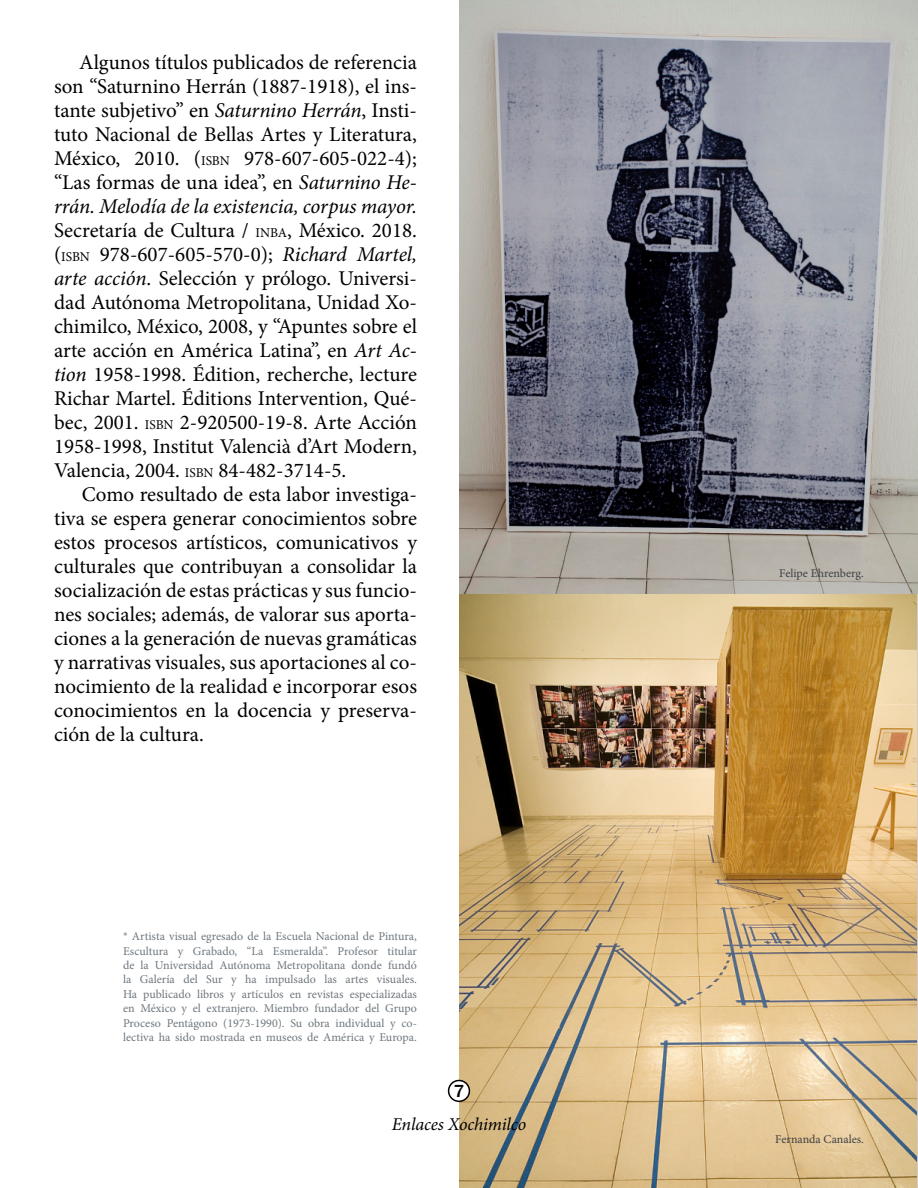
<style>
.page{position:relative;width:918px;height:1188px;background:#fff}
.page>*{position:absolute;margin:0;border:0;box-sizing:border-box;transform-origin:0 0}
.t1{font:21px/24px "Minion Pro";color:#000;text-align:justify}
.t2{font:italic 18px "Minion Pro";letter-spacing:-.01em;color:#000}
.t3{font:500 18px "Franklin Gothic";color:#000}
.t4{font:12px/14.4px "Minion Pro";color:#6e777e;text-align:justify}
.t5{font:12px "Minion Pro";color:#3e4146}
.s1{font-style:italic}
.s2{font-size:13.5px}
</style>
<div class="page">
<img style="left:459px;top:0;width:459px;height:1188px">
<div style="left:449px;top:1081px;width:20px;height:20px;background:#fff;border-radius:50%"></div>
<div style="left:448px;top:1080px;width:22px;height:22px;border:2px solid #000;border-radius:50%"></div>
<p class="t1" style="left:54px;top:51px;width:365px;text-indent:25px">Algunos títulos publicados de referencia son “Saturnino Herrán (1887-1918), el ins&shy;tante subjetivo” en <span class="s1">Saturnino Herrán</span>, Insti&shy;tuto Nacional de Bellas Artes y Literatura, México, 2010. (<span class="s2">ISBN</span> 978-607-605-022-4); “Las formas de una idea”, en <span class="s1">Saturnino He&shy;rrán. Melodía de la existencia, corpus mayor.<br></span>Secretaría de Cultura / <span class="s2">INBA</span>, México. 2018. (<span class="s2">ISBN</span> 978-607-605-570-0); <span class="s1">Richard Martel, arte acción</span>. Selección y prólogo. Universi&shy;dad Autónoma Metropolitana, Unidad Xo&shy;chimilco, México, 2008, y “Apuntes sobre el arte acción en América Latina”, en <span class="s1">Art Ac&shy;tion</span> 1958-1998. Édition, recherche, lecture Richar Martel. Éditions Intervention, Qué&shy;bec, 2001. <span class="s2">ISBN</span> 2-920500-19-8. Arte Acción 1958-1998, Institut Valencià d’Art Modern, Valencia, 2004. <span class="s2">ISBN</span> 84-482-3714-5.</p>
<p class="t1" style="left:54px;top:483px;width:365px;text-indent:28px">Como resultado de esta labor investiga&shy;tiva se espera generar conocimientos sobre estos procesos artísticos, comunicativos y culturales que contribuyan a consolidar la socialización de estas prácticas y sus funcio&shy;nes sociales; además, de valorar sus aporta&shy;ciones a la generación de nuevas gramáticas y narrativas visuales, sus aportaciones al co&shy;nocimiento de la realidad e incorporar esos conocimientos en la docencia y preserva&shy;ción de la cultura.</p>
<p class="t4" style="left:123px;top:929px;width:295px">* Artista visual egresado de la Escuela Nacional de Pintura,</p>
<p class="t4" style="left:123px;top:944px;width:296px">Escultura y Grabado, “La Esmeralda”. Profesor titular</p>
<p class="t4" style="left:123px;top:958px;width:295px">de la Universidad Autónoma Metropolitana donde fundó</p>
<p class="t4" style="left:123px;top:972px;width:295px">la Galería del Sur y ha impulsado las artes visuales.</p>
<p class="t4" style="left:123px;top:987px;width:296px">Ha publicado libros y artículos en revistas especializadas</p>
<p class="t4" style="left:123px;top:1001px;width:296px">en México y el extranjero. Miembro fundador del Grupo Proceso Pentágono (1973-1990). Su obra individual y co&shy;lectiva ha sido mostrada en museos de América y Europa.</p>
<p class="t3" style="left:454px;top:1080px;width:12px">7</p>
<p class="t2" style="left:392px;top:1112px;width:136px">Enlaces Xochimilco</p>
<p class="t5" style="left:779px;top:565px;width:86px">Felipe Ehrenberg.</p>
<p class="t5" style="left:775px;top:1131px;width:90px">Fernanda Canales.</p>
</div>
